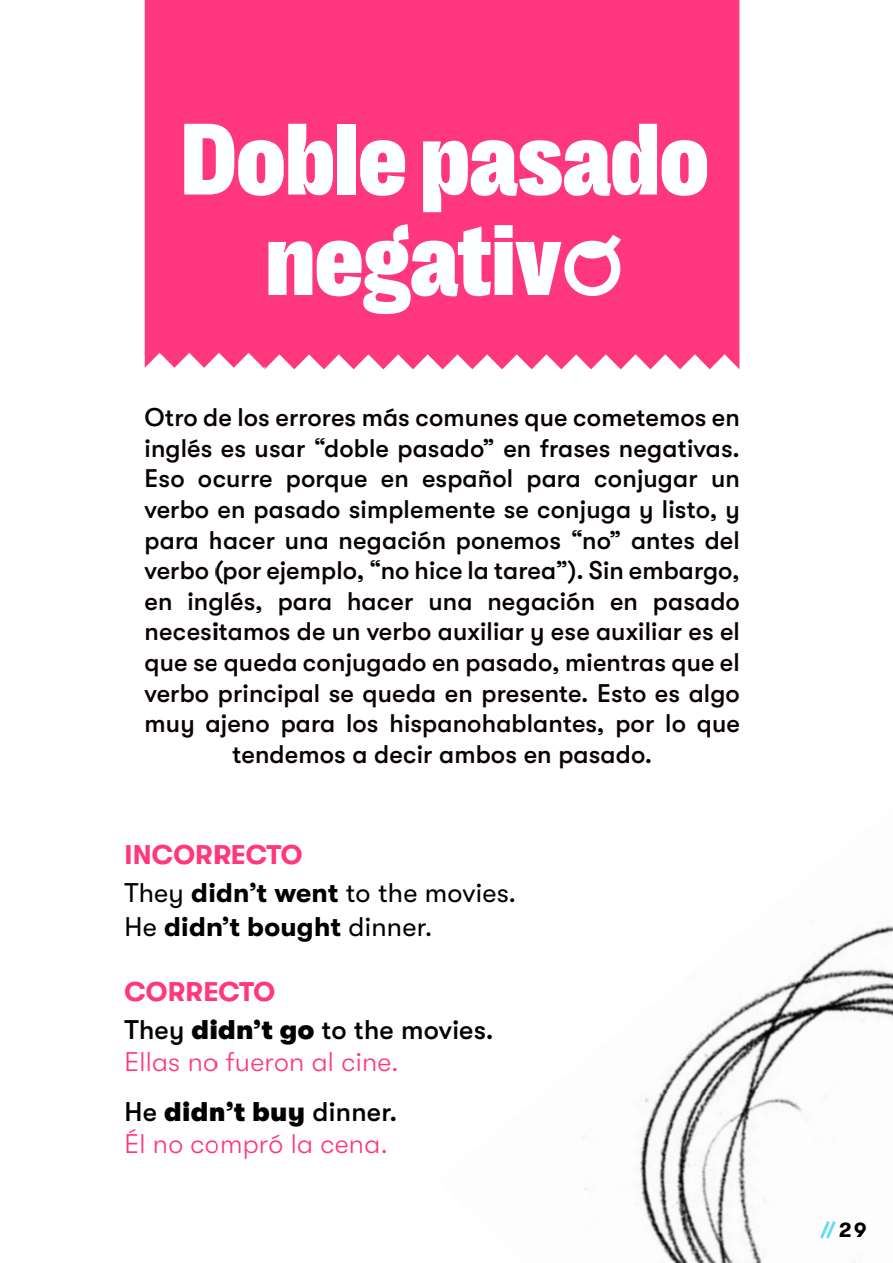
<style>
.page{position:relative;width:893px;height:1263px;background:#fff}
.page>*{position:absolute;margin:0;border:0;box-sizing:border-box;transform-origin:0 0}
.t1{font:900 103.5px/100.5px "Right Grotesk Compact";color:#fbffff;text-align:center}
.t2{font:300 27px/49.5px "GT Walsheim Pro";letter-spacing:.01em;color:#ff377d}
.t3{font:27px/37.5px "GT Walsheim Pro";letter-spacing:.01em;color:#000}
.t4{font:500 27px/37.5px "GT Walsheim Pro";letter-spacing:.01em;color:#000}
.t5{font:700 27px "GT Walsheim Pro";letter-spacing:.01em;color:#000}
.t6{font:500 25.5px/30.6px "GT Walsheim Pro";letter-spacing:.005em;color:#080005;text-align:center}
.t7{font:700 21px "GT Walsheim Pro";color:#5fddf7}
.s1{font-family:"Fluency Font Set 1";font-weight:400}
.s2{font-weight:700;color:#ff377d}
.s3{font-weight:700}
.s4{font-weight:400}
.s5{font-weight:900}
.s6{font-weight:500;color:#000}
.s7{font-weight:900;color:#000}
.s8{color:#050000}
</style>
<div class="page">
<div style="left:145px;top:0;width:120px;height:368px;background:#ff377d"></div>
<div style="left:265px;top:0;width:474px;height:369px;background:#ff377d"></div>
<img style="left:584px;top:925px;width:309px;height:338px">
<h1 class="t1" style="left:181px;top:109px;width:529px">Doble pasado negativ<span class="s1">o</span></h1>
<p class="t6" style="left:145px;top:402px;width:597px">Otro de los errores más comunes que cometemos en inglés es usar “doble pasado” en frases negativas.<br>Eso ocurre porque en español para conjugar un verbo en pasado simplemente se conjuga y listo, y para hacer una negación ponemos “no” antes del verbo (por ejemplo, “no hice la tarea”). Sin embargo, en inglés, para hacer una negación en pasado necesitamos de un verbo auxiliar y ese auxiliar es el que se queda conjugado en pasado, mientras que el verbo principal se queda en presente. Esto es algo muy ajeno para los hispanohablantes, por lo que tendemos a decir ambos en pasado.</p>
<p class="t3" style="left:124px;top:836px;width:393px"><span class="s2">INCORRECTO<br></span>They <span class="s3">didn’t went</span> to the movies.</p>
<p class="t5" style="left:124px;top:912px;width:310px"><span class="s4">He</span> didn’t bought <span class="s4">dinner.</span></p>
<p class="t4" style="left:124px;top:973px;width:371px"><span class="s2">CORRECTO<br></span>They <span class="s5">didn’t go</span> to the movies.</p>
<p class="t2" style="left:124px;top:1037px;width:276px">Ellas no fueron al cine.<br><span class="s6">He</span> <span class="s7">didn’t buy</span> <span class="s6">dinner.</span></p>
<p class="t2" style="left:124px;top:1119px;width:265px">Él no compró la cena.</p>
<p class="t7" style="left:820px;top:1218px;width:48px">// <span class="s8">29</span></p>
</div>
